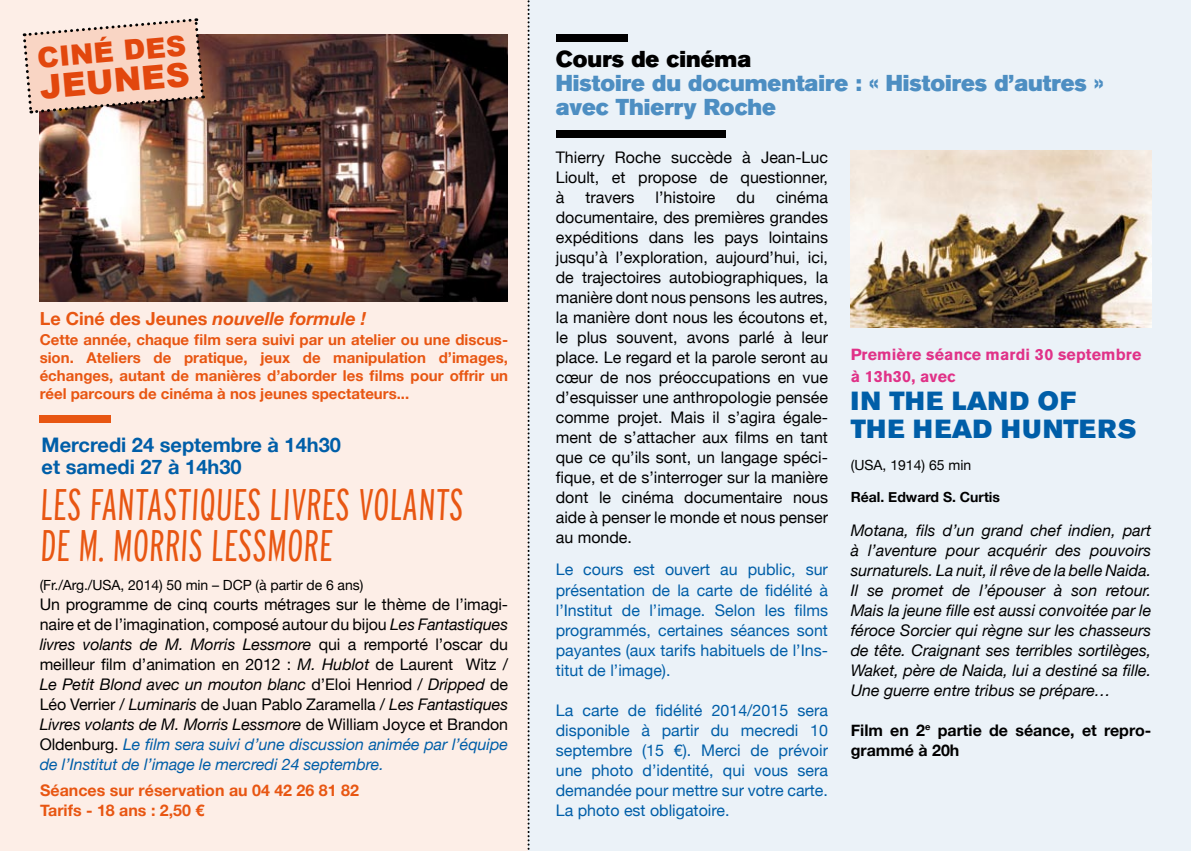
<style>
.page{position:relative;width:1191px;height:851px;background:#fff}
.page>*{position:absolute;margin:0;border:0;box-sizing:border-box;transform-origin:0 0}
.t1{font:44px/40px "Interstate Light Comp";color:#e85612}
.t2{font:900 33px "Arial";color:#e85612}
.t3{font:900 28px "Arial";color:#e85612}
.t4{font:26px/28px "Akzidenz Grotesk BE Super";letter-spacing:.075em;color:#005ea8}
.t5{font:22.8px/24px "Akzidenz Grotesk BE Super";color:#4d8ec2}
.t6{font:22.8px "Akzidenz Grotesk BE Super";color:#000}
.t7{font:700 20px/22px "Helvetica Neue";color:#005ea8}
.t8{font:italic 700 18px "Helvetica Neue";color:#e85612}
.t9{font:16px/20px "Helvetica Neue";color:#000;text-align:justify}
.t10{font:16px/20px "Helvetica Neue";color:#005ea8;text-align:justify}
.t11{font:italic 16px/20px "Helvetica Neue";color:#000;text-align:justify}
.t12{font:700 16px/20px "Helvetica Neue";color:#e85612}
.t13{font:700 16px/22px "Akzidenz Grotesk BE";letter-spacing:.01em;color:#e03288}
.t14{font:700 16px/20px "Helvetica Neue";color:#000}
.t15{font:700 15px/18px "Helvetica Neue";color:#e85612;text-align:justify}
.t16{font:14px "Helvetica Neue";letter-spacing:-.005em;color:#000}
.t17{font:700 14px "Helvetica Neue";color:#000}
.s1{font-style:normal}
.s2{font-style:italic}
.s3{font-style:italic;color:#005ea8}
</style>
<div class="page">
<div style="left:0;top:0;width:528px;height:850px;background:#fdeee7"></div>
<div style="left:528px;top:0;width:663px;height:850px;background:#ebf2f8"></div>
<img style="left:40px;top:34px;width:467px;height:267px">
<svg style="left:22px;top:18px;width:183px;height:97px"></svg>
<svg style="left:527px;top:0;width:2px;height:851px"></svg>
<div style="left:556px;top:130px;width:170px;height:7px;background:#000"></div>
<div style="left:556px;top:34px;width:72px;height:7px;background:#000"></div>
<div style="left:40px;top:415px;width:71px;height:7px;background:#e85612"></div>
<img style="left:850px;top:150px;width:301px;height:177px">
<h3 class="t3" style="left:35px;top:38px;width:151px;rotate:-5deg">CINÉ DES</h3>
<h2 class="t2" style="left:38px;top:63px;width:152px;rotate:-5deg">JEUNES</h2>
<p class="t8" style="left:40px;top:308px;width:328px"><span class="s1">Le Ciné des Jeunes</span> nouvelle formule !</p>
<p class="t15" style="left:40px;top:330px;width:470px">Cette année, chaque film sera suivi par un atelier ou une discus&shy;sion. Ateliers de pratique, jeux de manipulation d’images, échanges, autant de manières d’aborder les films pour offrir un réel parcours de cinéma à nos jeunes spectateurs...</p>
<p class="t7" style="left:42px;top:433px;width:301px">Mercredi 24 septembre à 14h30 et samedi 27 à 14h30</p>
<h1 class="t1" style="left:40px;top:484px;width:427px">LES FANTASTIQUES LIVRES VOLANTS<br>DE M. MORRIS LESSMORE</h1>
<p class="t16" style="left:40px;top:576px;width:325px">(Fr./Arg./USA, 2014) 50 min – DCP (à partir de 6 ans)</p>
<p class="t9" style="left:40px;top:594px;width:470px">Un programme de cinq courts métrages sur le thème de l’imagi&shy;naire et de l’imagination, composé autour du bijou <span class="s2">Les Fantastiques livres volants de M. Morris Lessmore</span> qui a remporté l’oscar du meilleur film d’animation en 2012 : <span class="s2">M. Hublot</span> de Laurent Witz / <span class="s2">Le Petit Blond avec un mouton blanc</span> d’Eloi Henriod / <span class="s2">Dripped</span> de Léo Verrier / <span class="s2">Luminaris</span> de Juan Pablo Zaramella / <span class="s2">Les Fantastiques Livres volants de M. Morris Lessmore</span> de William Joyce et Brandon Oldenburg. <span class="s3">Le film sera suivi d’une discussion animée par l’équipe de l’Institut de l’image le mercredi 24 septembre.</span></p>
<p class="t12" style="left:40px;top:779px;width:320px">Séances sur réservation au 04 42 26 81 82<br>Tarifs - 18 ans : 2,50 €</p>
<h3 class="t6" style="left:556px;top:46px;width:197px">Cours de cinéma</h3>
<h3 class="t5" style="left:556px;top:71px;width:549px">Histoire du documentaire : « Histoires d’autres » avec Thierry Roche</h3>
<p class="t9" style="left:556px;top:147px;width:274px">Thierry Roche succède à Jean-Luc Lioult, et propose de questionner, à</p>
<p class="t9" style="left:556px;top:187px;width:274px;text-indent:220px">cinéma documentaire, des premières grandes expéditions dans les pays lointains jusqu’à l’exploration, aujourd’hui, ici, de trajectoires autobiographiques, la manière dont nous pensons les autres, la manière dont nous les écoutons et, le plus souvent, avons parlé à leur place. Le regard et la parole seront au cœur de nos préoccupations en vue d’esquisser une anthropologie pensée comme projet. Mais il s’agira égale&shy;ment de s’attacher aux films en tant que ce qu’ils sont, un langage spéci&shy;fique, et de s’interroger sur la manière dont le cinéma documentaire nous aide à penser le monde et nous penser au monde.</p>
<p class="t10" style="left:556px;top:559px;width:274px">Le cours est ouvert au public, sur présentation de la carte de fidélité à l’Institut de l’image. Selon les films programmés, certaines séances sont payantes (aux tarifs habituels de l’Ins&shy;titut de l’image).</p>
<p class="t10" style="left:556px;top:699px;width:274px">La carte de fidélité 2014/2015 sera disponible à partir du mecredi 10 septembre (15 €). Merci de prévoir une photo d’identité, qui vous sera demandée pour mettre sur votre carte.<br>La photo est obligatoire.</p>
<p class="t9" style="left:585px;top:187px;width:50px">travers</p>
<p class="t9" style="left:655px;top:187px;width:61px">l’histoire</p>
<p class="t9" style="left:736px;top:187px;width:20px">du</p>
<p class="t13" style="left:850px;top:343px;width:292px">Première séance mardi 30 septembre à 13h30, avec</p>
<h3 class="t4" style="left:850px;top:386px;width:287px">In The Land of<br>The Head Hunters</h3>
<p class="t16" style="left:850px;top:456px;width:122px">(USA, 1914) 65 min</p>
<p class="t17" style="left:850px;top:488px;width:151px">Réal. Edward S. Curtis</p>
<p class="t11" style="left:850px;top:519px;width:302px">Motana, fils d’un grand chef indien, part à l’aventure pour acquérir des pouvoirs surnaturels. La nuit, il rêve de la belle Naida.<br>Il se promet de l’épouser à son retour.<br>Mais la jeune fille est aussi convoitée par le féroce Sorcier qui règne sur les chasseurs de tête. Craignant ses terribles sortilèges, Waket, père de Naida, lui a destiné sa fille.<br>Une guerre entre tribus se prépare…</p>
<p class="t14" style="left:850px;top:719px;width:302px">Film en 2<sup>e</sup> partie de séance, et repro&shy;grammé à 20h</p>
</div>
